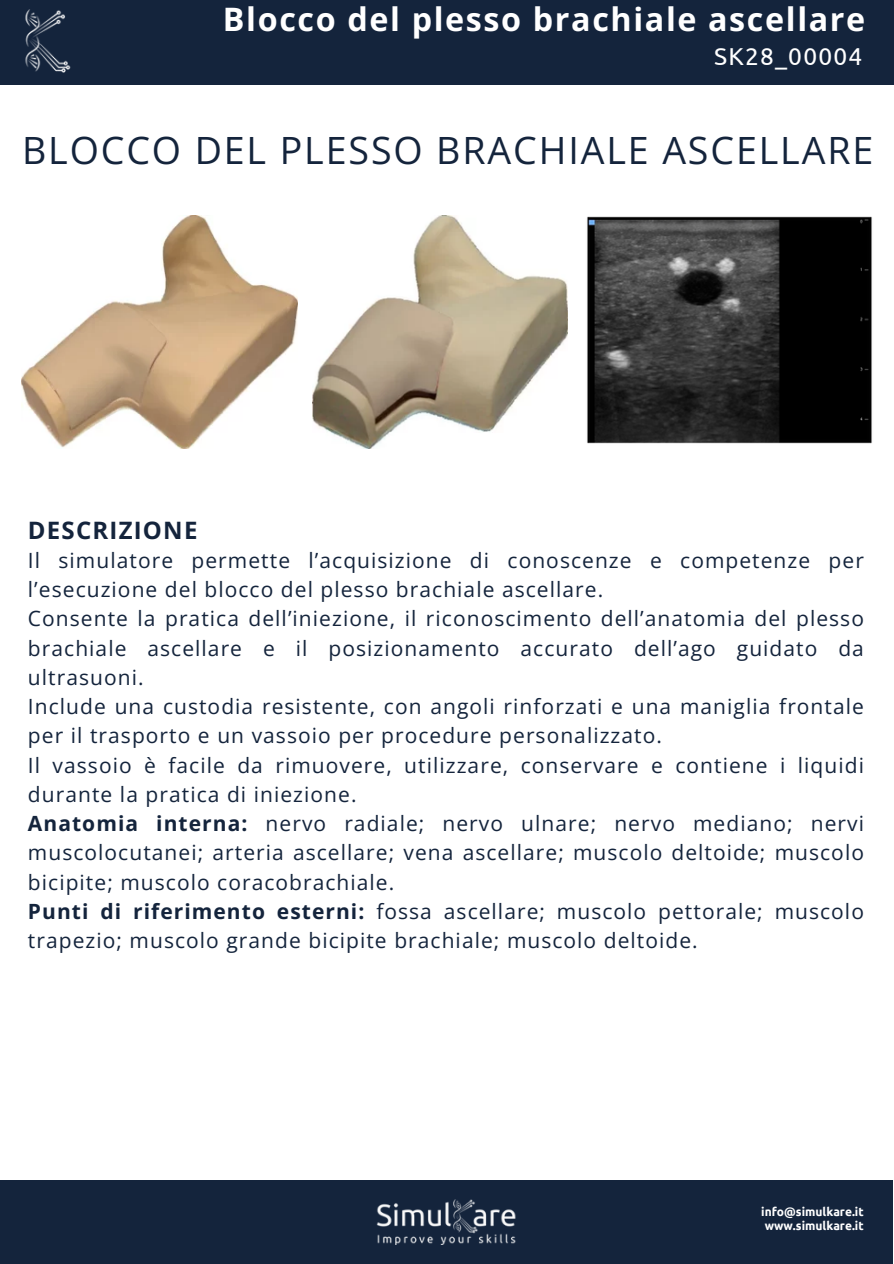
<style>
.page{position:relative;width:894px;height:1264px;background:#fff}
.page>*{position:absolute;margin:0;border:0;box-sizing:border-box;transform-origin:0 0}
.t1{font:37.65px "Open Sans";letter-spacing:.05em;color:#14243c}
.t2{font:700 32.25px "Open Sans";letter-spacing:.05em;color:#fff}
.t3{font:24.45px "Ubuntu";letter-spacing:.05em;color:#fff}
.t4{font:700 24px "Open Sans";letter-spacing:.05em;color:#14243c}
.t5{font:21px/29.2px "Open Sans";letter-spacing:.05em;color:#14243c}
.t6{font:700 12px/13.5px "Ubuntu";color:#fff}
.s1{font-weight:700}
</style>
<div class="page">
<div style="left:0;top:1179px;width:892px;height:84px;background:#14243c"></div>
<img style="left:376px;top:1199px;width:140px;height:45px">
<div style="left:0;top:0;width:892px;height:85px;background:#14243c"></div>
<img style="left:25px;top:10px;width:46px;height:63px">
<img style="left:22px;top:215px;width:275px;height:233px">
<img style="left:312px;top:215px;width:255px;height:233px">
<img style="left:587px;top:216px;width:285px;height:228px">
<p class="t2" style="left:223px;top:-4px;width:643px">Blocco del plesso brachiale ascellare</p>
<p class="t3" style="left:714px;top:42px;width:149px">SK28_00004</p>
<h4 class="t1" style="left:22px;top:124px;width:852px">BLOCCO DEL PLESSO BRACHIALE ASCELLARE</h4>
<p class="t4" style="left:28px;top:513px;width:171px">DESCRIZIONE</p>
<h1 class="t5" style="left:28px;top:545px;width:837px">Il simulatore permette l’acquisizione di conoscenze e competenze per l’esecuzione del blocco del plesso brachiale ascellare.<br>Consente la pratica dell’iniezione, il riconoscimento dell’anatomia del plesso brachiale ascellare e il posizionamento accurato dell’ago guidato da ultrasuoni.<br>Include una custodia resistente, con angoli rinforzati e una maniglia frontale per il trasporto e un vassoio per procedure personalizzato.<br>Il vassoio è facile da rimuovere, utilizzare, conservare e contiene i liquidi durante la pratica di iniezione.<br><span class="s1">Anatomia interna:</span> nervo radiale; nervo ulnare; nervo mediano; nervi muscolocutanei; arteria ascellare; vena ascellare; muscolo deltoide; muscolo bicipite; muscolo coracobrachiale.<br><span class="s1">Punti di riferimento esterni:</span> fossa ascellare; muscolo pettorale; muscolo trapezio; muscolo grande bicipite brachiale; muscolo deltoide.</h1>
<h2 class="t6" style="left:761px;top:1205px;width:104px">info@simulkare.it www.simulkare.it</h2>
</div>
